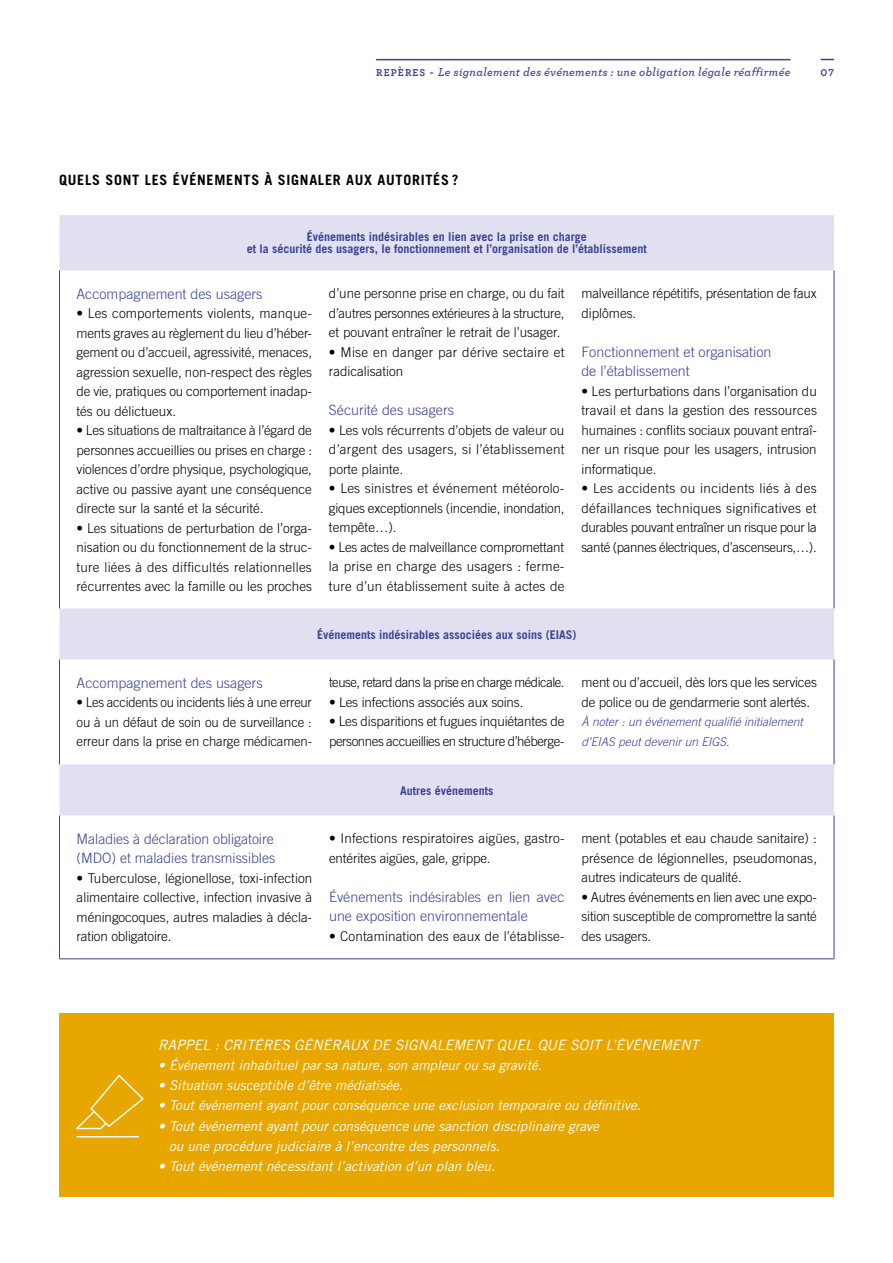
<style>
.page{position:relative;width:893px;height:1263px;background:#fff}
.page>*{position:absolute;margin:0;border:0;box-sizing:border-box;transform-origin:0 0}
.t1{font:300 14.25px/19.5px "Trade Gothic";color:#3b4395}
.t2{font:italic 14.25px "Trade Gothic";color:#fff}
.t3{font:700 14.25px "Trade Gothic";letter-spacing:.05em;color:#000}
.t4{font:300 13.5px/19.5px "Trade Gothic";letter-spacing:-.01em;color:#000;text-align:justify}
.t5{font:italic 13.5px/20.2px "Trade Gothic";color:#fff}
.t6{font:300 13.5px/19.5px "Trade Gothic";letter-spacing:-.03em;color:#000}
.t7{font:300 13.5px/19.5px "Trade Gothic";letter-spacing:.015em;color:#000}
.t8{font:300 13.5px/19.5px "Trade Gothic";letter-spacing:.02em;color:#000}
.t9{font:300 13.5px "Trade Gothic";letter-spacing:-.03em;color:#000;scale:.96 1}
.t10{font:300 13.5px "Trade Gothic";letter-spacing:.01em;color:#000}
.t11{font:700 12px/12px "Trade Gothic";color:#3b4395;text-align:center}
.t12{font:italic 600 12px "Archer";letter-spacing:.02em;color:#3b4395}
.t13{font:italic 300 12px/19.5px "Trade Gothic";color:#3b4395}
.t14{font:700 10.5px "Archer";color:#3b4395}
.s1{font-weight:700;font-style:normal;font-size:10.5px}
</style>
<div class="page">
<svg style="left:60px;top:215px;width:774px;height:600px"></svg>
<hr style="left:59px;top:270px;width:1px;height:338px;background:#3b4395">
<hr style="left:59px;top:659px;width:1px;height:105px;background:#3b4395">
<hr style="left:59px;top:815px;width:1px;height:143px;background:#3b4395">
<hr style="left:59px;top:958px;width:775px;height:1px;background:#3b4395">
<hr style="left:834px;top:270px;width:1px;height:338px;background:#3b4395">
<hr style="left:834px;top:659px;width:1px;height:105px;background:#3b4395">
<hr style="left:834px;top:815px;width:1px;height:143px;background:#3b4395">
<svg style="left:821px;top:59px;width:13px;height:1px"></svg>
<hr style="left:376px;top:59px;width:414px;height:1px;background:#3b4395">
<div style="left:60px;top:1013px;width:774px;height:184px;background:#e7a700"></div>
<svg style="left:76px;top:1075px;width:68px;height:62px"></svg>
<p class="t12" style="left:376px;top:63px;width:416px"><span class="s1">REPÈRES -</span> Le signalement des événements : une obligation légale réaffirmée</p>
<p class="t14" style="left:821px;top:64px;width:15px">07</p>
<p class="t3" style="left:59px;top:171px;width:401px">QUELS SONT LES ÉVÉNEMENTS À SIGNALER AUX AUTORITÉS ?</p>
<p class="t11" style="left:247px;top:231px;width:402px">Événements indésirables en lien avec la prise en charge<br>et la sécurité des usagers, le fonctionnement et l’organisation de l’établissement</p>
<p class="t1" style="left:77px;top:284px;width:188px">Accompagnement des usagers</p>
<p class="t4" style="left:77px;top:303px;width:237px">• Les comportements violents, manque&shy;ments graves au règlement du lieu d’héber&shy;gement ou d’accueil, agressivité, menaces, agression sexuelle, non-respect des règles de vie, pratiques ou comportement inadap&shy;tés ou délictueux.</p>
<p class="t4" style="left:77px;top:420px;width:237px">• Les situations de maltraitance à l’égard de personnes accueillies ou prises en charge : violences d’ordre physique, psychologique, active ou passive ayant une conséquence directe sur la santé et la sécurité.</p>
<p class="t4" style="left:77px;top:518px;width:237px">• Les situations de perturbation de l’orga&shy;nisation ou du fonctionnement de la struc&shy;ture liées à des difficultés relationnelles récurrentes avec la famille ou les proches</p>
<p class="t4" style="left:329px;top:283px;width:237px">d’une personne prise en charge, ou du fait d’autres personnes extérieures à la structure, et pouvant entraîner le retrait de l’usager.</p>
<p class="t8" style="left:329px;top:342px;width:237px">• Mise en danger par dérive sectaire et radicalisation</p>
<p class="t1" style="left:329px;top:400px;width:127px">Sécurité des usagers</p>
<p class="t4" style="left:329px;top:420px;width:237px">• Les vols récurrents d’objets de valeur ou d’argent des usagers, si l’établissement porte plainte.</p>
<p class="t4" style="left:329px;top:478px;width:237px">• Les sinistres et événement météorolo&shy;giques exceptionnels (incendie, inondation, tempête…).</p>
<p class="t4" style="left:329px;top:537px;width:237px">• Les actes de malveillance compromettant la prise en charge des usagers : ferme&shy;ture d’un établissement suite à actes de</p>
<p class="t4" style="left:581px;top:283px;width:237px">malveillance répétitifs, présentation de faux diplômes.</p>
<p class="t1" style="left:581px;top:342px;width:192px">Fonctionnement et organisation de l’établissement</p>
<p class="t4" style="left:581px;top:381px;width:237px">• Les perturbations dans l’organisation du travail et dans la gestion des ressources humaines : conflits sociaux pouvant entraî&shy;ner un risque pour les usagers, intrusion informatique.</p>
<p class="t4" style="left:581px;top:478px;width:237px">• Les accidents ou incidents liés à des défaillances techniques significatives et durables pouvant entraîner un risque pour la santé (pannes électriques, d’ascenseurs,…).</p>
<p class="t11" style="left:317px;top:628px;width:261px">Événements indésirables associées aux soins (EIAS)</p>
<p class="t1" style="left:77px;top:673px;width:188px">Accompagnement des usagers</p>
<p class="t4" style="left:77px;top:692px;width:237px">• Les accidents ou incidents liés à une erreur ou à un défaut de soin ou de surveillance : erreur dans la prise en charge médicamen-</p>
<p class="t1" style="left:77px;top:829px;width:200px">Maladies à déclaration obligatoire (MDO) et maladies transmissibles</p>
<p class="t4" style="left:77px;top:868px;width:237px">• Tuberculose, légionellose, toxi-infection alimentaire collective, infection invasive à méningocoques, autres maladies à décla&shy;ration obligatoire.</p>
<p class="t9" style="left:329px;top:674px;width:247px">teuse, retard dans la prise en charge médicale.</p>
<p class="t4" style="left:329px;top:692px;width:196px">• Les infections associés aux soins.</p>
<p class="t6" style="left:329px;top:711px;width:237px">• Les disparitions et fugues inquiétantes de personnes accueillies en structure d’héberge-</p>
<p class="t11" style="left:400px;top:784px;width:95px">Autres événements</p>
<p class="t7" style="left:329px;top:828px;width:237px">• Infections respiratoires aigües, gastro&shy;entérites aigües, gale, grippe.</p>
<p class="t1" style="left:329px;top:887px;width:237px">Événements indésirables en lien avec une exposition environnementale</p>
<p class="t10" style="left:329px;top:928px;width:237px">• Contamination des eaux de l’établisse-</p>
<p class="t4" style="left:581px;top:672px;width:237px">ment ou d’accueil, dès lors que les services de police ou de gendarmerie sont alertés.</p>
<p class="t13" style="left:581px;top:712px;width:223px">À noter : un événement qualifié initialement d’EIAS peut devenir un EIGS.</p>
<p class="t4" style="left:581px;top:828px;width:237px">ment (potables et eau chaude sanitaire) : présence de légionnelles, pseudomonas, autres indicateurs de qualité.</p>
<p class="t4" style="left:581px;top:887px;width:237px">• Autres événements en lien avec une expo&shy;sition susceptible de compromettre la santé des usagers.</p>
<p class="t2" style="left:158px;top:1036px;width:542px">RAPPEL : CRITÈRES GÉNÉRAUX DE SIGNALEMENT QUEL QUE SOIT L’ÉVÉNEMENT</p>
<p class="t5" style="left:158px;top:1055px;width:385px">• Événement inhabituel par sa nature, son ampleur ou sa gravité.</p>
<p class="t5" style="left:158px;top:1075px;width:246px">• Situation susceptible d’être médiatisée.</p>
<p class="t5" style="left:158px;top:1095px;width:484px">• Tout événement ayant pour conséquence une exclusion temporaire ou définitive.</p>
<p class="t5" style="left:169px;top:1115px;width:432px;text-indent:-11px">• Tout événement ayant pour conséquence une sanction disciplinaire grave ou une procédure judiciaire à l’encontre des personnels.</p>
<p class="t5" style="left:158px;top:1156px;width:339px">• Tout événement nécessitant l’activation d’un plan bleu.</p>
</div>
